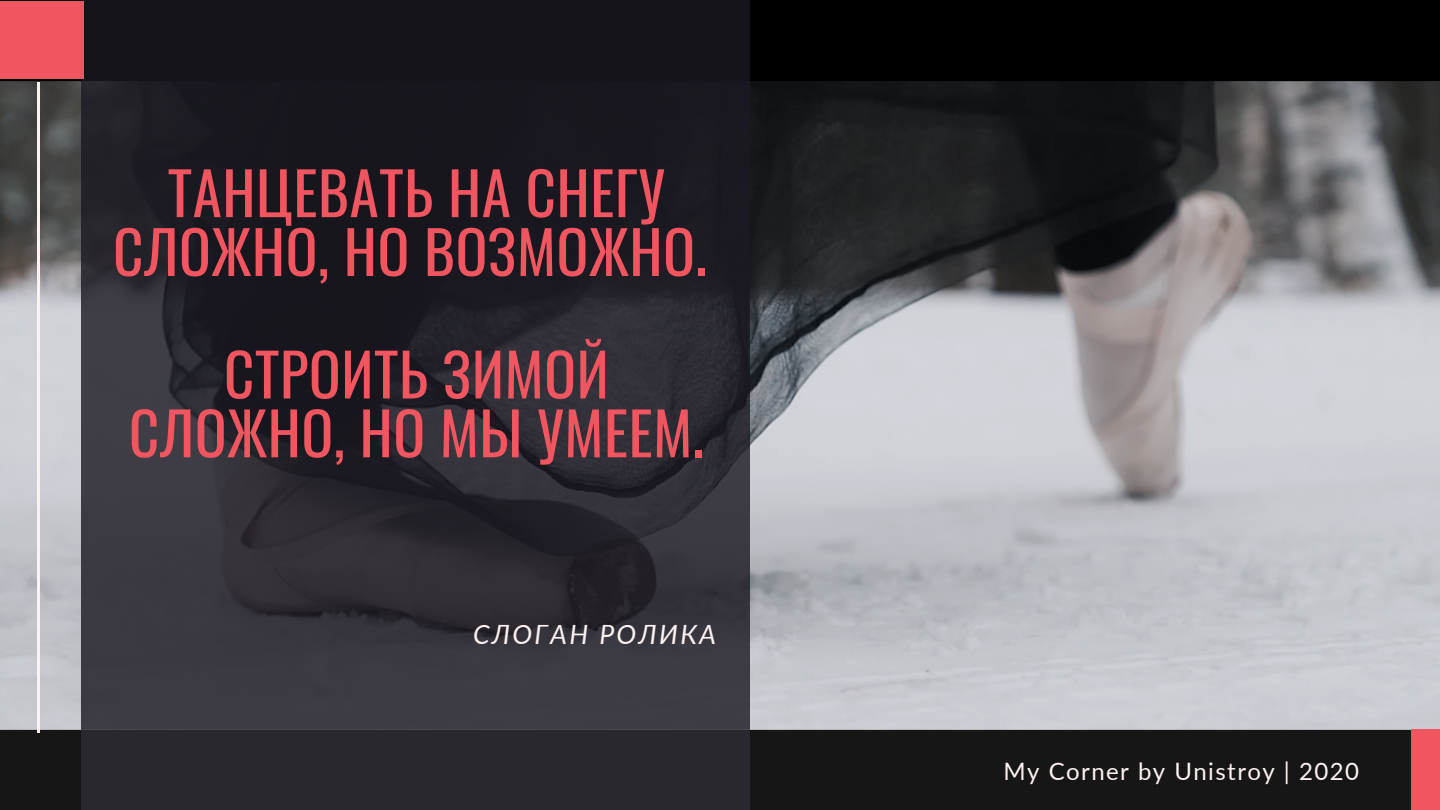
<style>
.page{position:relative;width:1440px;height:810px;background:#fff}
.page>*{position:absolute;margin:0;border:0;box-sizing:border-box;transform-origin:0 0}
.t1{font:59.1px/58.8px "Oswald";letter-spacing:.01em;color:#f15560;text-align:center}
.t2{font:italic 26.5px "Lato";letter-spacing:.09em;color:#fdf2f1}
.t3{font:24px "Lato";letter-spacing:.06em;color:#fdf2f1}
</style>
<div class="page">
<img style="left:0;top:0;width:1440px;height:729px">
<hr style="left:37px;top:82px;width:3px;height:651px;background:#fdf2f1">
<svg style="left:81px;top:0;width:668px;height:729px"></svg>
<div style="left:0;top:729px;width:1440px;height:81px;background:linear-gradient(to bottom,#201f22,#201f22)"></div>
<div style="left:1412px;top:729px;width:28px;height:81px;background:#f15560"></div>
<div style="left:0;top:1px;width:84px;height:77px;background:#f15560"></div>
<p class="t1" style="left:113px;top:161px;width:595px">ТАНЦЕВАТЬ НА СНЕГУ<br>СЛОЖНО, НО ВОЗМОЖНО.</p>
<p class="t1" style="left:129px;top:342px;width:577px">СТРОИТЬ ЗИМОЙ<br>СЛОЖНО, НО МЫ УМЕЕМ.</p>
<p class="t2" style="left:473px;top:618px;width:245px">СЛОГАН РОЛИКА</p>
<p class="t3" style="left:1004px;top:756px;width:357px">My Corner by Unistroy | 2020</p>
</div>
